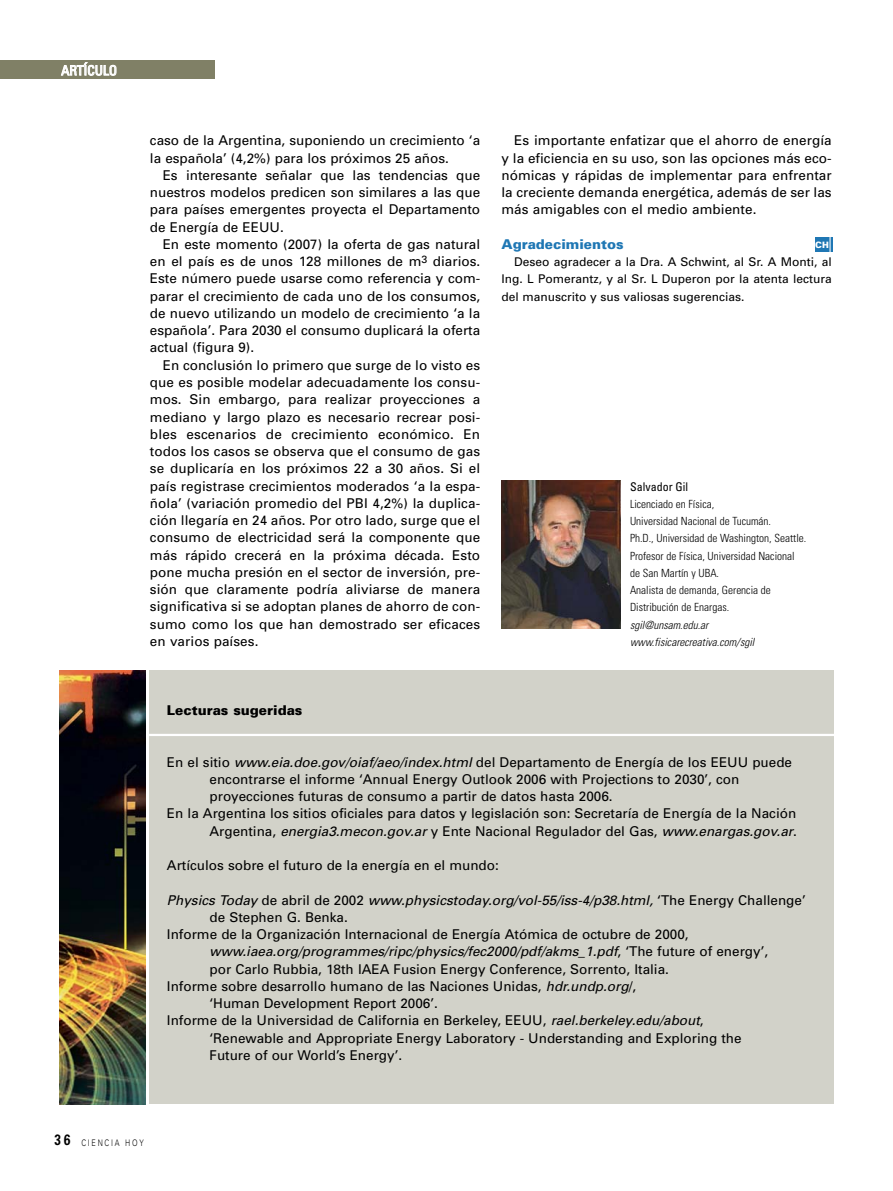
<style>
.page{position:relative;width:893px;height:1191px;background:#fff}
.page>*{position:absolute;margin:0;border:0;box-sizing:border-box;transform-origin:0 0}
.t1{font:13.5px/17.2px "Univers";color:#000;text-align:justify}
.t2{font:italic 13.5px "Univers";color:#000}
.t3{font:900 13.5px "Univers";color:#000}
.t4{font:900 13.5px "Univers";color:#1f77b4}
.t5{font:condensed 13.5px "Univers";letter-spacing:-.005em;color:#fff}
.t6{font:12px/17.2px "Univers";color:#000;text-align:justify}
.t7{font:condensed 12px "Univers";color:#000}
.t8{font:300 condensed 11.25px/17.2px "Univers";color:#000}
.t9{font:italic 300 condensed 11.25px/17.2px "Univers";color:#000}
.t10{font:300 9px "Univers";letter-spacing:.24em;color:#000;scale:.8 1}
.t11{font:900 8.85px "Univers";color:#fff}
.s1{font-style:italic}
.s2{font-style:normal}
.s3{font-weight:700;font-size:15px}
</style>
<div class="page">
<div style="left:0;top:60px;width:215px;height:19px;background:#808066"></div>
<div style="left:149px;top:670px;width:684px;height:434px;background:#d2d2c9"></div>
<hr style="left:149px;top:734px;width:695px;height:2px;background:#fff">
<img style="left:59px;top:670px;width:86px;height:434px">
<img style="left:502px;top:481px;width:119px;height:147px">
<div style="left:815px;top:237px;width:17px;height:14px;background:#1f77b4"></div>
<svg style="left:829px;top:237px;width:2px;height:15px"></svg>
<p class="t5" style="left:61px;top:65px;width:57px">ARTÍCULO</p>
<p class="t1" style="left:150px;top:133px;width:332px">caso de la Argentina, suponiendo un crecimiento ‘a la española’ (4,2%) para los próximos 25 años.</p>
<p class="t1" style="left:150px;top:168px;width:332px;text-indent:13px">Es interesante señalar que las tendencias que nuestros modelos predicen son similares a las que para países emergentes proyecta el Departamento de Energía de EEUU.</p>
<p class="t1" style="left:150px;top:237px;width:332px;text-indent:13px">En este momento (2007) la oferta de gas natural en el país es de unos 128 millones de m<sup>3</sup> diarios.<br>Este número puede usarse como referencia y com&shy;parar el crecimiento de cada uno de los consumos, de nuevo utilizando un modelo de crecimiento ‘a la española’. Para 2030 el consumo duplicará la oferta actual (figura 9).</p>
<p class="t1" style="left:150px;top:357px;width:332px;text-indent:13px">En conclusión lo primero que surge de lo visto es que es posible modelar adecuadamente los consu&shy;mos. Sin embargo, para realizar proyecciones a mediano y largo plazo es necesario recrear posi&shy;bles escenarios de crecimiento económico. En todos los casos se observa que el consumo de gas se duplicaría en los próximos 22 a 30 años. Si el país registrase crecimientos moderados ‘a la espa&shy;ñola’ (variación promedio del PBI 4,2%) la duplica&shy;ción llegaría en 24 años. Por otro lado, surge que el consumo de electricidad será la componente que más rápido crecerá en la próxima década. Esto pone mucha presión en el sector de inversión, pre&shy;sión que claramente podría aliviarse de manera significativa si se adoptan planes de ahorro de con&shy;sumo como los que han demostrado ser eficaces en varios países.</p>
<p class="t1" style="left:501px;top:133px;width:332px;text-indent:13px">Es importante enfatizar que el ahorro de energía y la eficiencia en su uso, son las opciones más eco&shy;nómicas y rápidas de implementar para enfrentar la creciente demanda energética, además de ser las más amigables con el medio ambiente.</p>
<p class="t4" style="left:501px;top:239px;width:124px">Agradecimientos</p>
<p class="t6" style="left:501px;top:254px;width:332px;text-indent:13px">Deseo agradecer a la Dra. A Schwint, al Sr. A Monti, al Ing. L Pomerantz, y al Sr. L Duperon por la atenta lectura del manuscrito y sus valiosas sugerencias.</p>
<p class="t11" style="left:815px;top:241px;width:15px">CH</p>
<p class="t7" style="left:630px;top:482px;width:60px">Salvador Gil</p>
<p class="t8" style="left:630px;top:496px;width:178px">Licenciado en Física,<br>Universidad Nacional de Tucumán.<br>Ph.D., Universidad de Washington, Seattle.<br>Profesor de Física, Universidad Nacional de San Martín y UBA.<br>Analista de demanda, Gerencia de<br>Distribución de Enargas.</p>
<p class="t9" style="left:630px;top:617px;width:128px">sgil@unsam.edu.ar www.fisicarecreativa.com/sgil</p>
<p class="t3" style="left:167px;top:705px;width:137px">Lecturas sugeridas</p>
<p class="t1" style="left:167px;top:754px;width:627px">En el sitio <span class="s1">www.eia.doe.gov/oiaf/aeo/index.html</span> del Departamento de Energía de los EEUU puede</p>
<p class="t1" style="left:209px;top:771px;width:531px">encontrarse el informe ‘Annual Energy Outlook 2006 with Projections to 2030’, con</p>
<p class="t1" style="left:209px;top:789px;width:405px">proyecciones futuras de consumo a partir de datos hasta 2006.</p>
<p class="t1" style="left:167px;top:806px;width:631px">En la Argentina los sitios oficiales para datos y legislación son: Secretaría de Energía de la Nación</p>
<p class="t1" style="left:209px;top:823px;width:589px">Arg e nt i n a , <span class="s1">energia3.mecon.gov.ar</span> y E nte N a c i o n a l R eg u l a d o r d e l G a s, <span class="s1">www.enargas.gov.ar</span>.</p>
<p class="t1" style="left:167px;top:858px;width:333px">Artículos sobre el futuro de la energía en el mundo:</p>
<p class="t2" style="left:167px;top:895px;width:640px">Physics Today <span class="s2">d e a b r i l d e 2 0 0 2</span> www.physicstoday.org/vol-55/iss-4/p38.html, <span class="s2">‘ T h e E n e r g y C h a l l e n g e ’</span></p>
<p class="t1" style="left:209px;top:909px;width:140px">de Stephen G. Benka.</p>
<p class="t1" style="left:167px;top:927px;width:523px">Informe de la Organización Internacional de Energía Atómica de octubre de 2000,</p>
<p class="t2" style="left:209px;top:946px;width:560px">www.iaea.org/programmes/ripc/physics/fec2000/pdf/akms_1.pdf<span class="s2">, ‘ T h e f u t u r e o f e n e r g y ’ ,</span></p>
<p class="t1" style="left:209px;top:961px;width:461px">por Carlo Rubbia, 18th IAEA Fusion Energy Conference, Sorrento, Italia.</p>
<p class="t1" style="left:167px;top:978px;width:471px">Informe sobre desarrollo humano de las Naciones Unidas, <span class="s1">hdr.undp.org</span>/,</p>
<p class="t1" style="left:209px;top:996px;width:230px">‘Human Development Report 2006’.</p>
<p class="t1" style="left:167px;top:1013px;width:538px">Informe de la Universidad de California en Berkeley, EEUU, <span class="s1">rael.berkeley.edu/about</span>,</p>
<p class="t1" style="left:209px;top:1030px;width:534px">‘Renewable and Appropriate Energy Laboratory - Understanding and Exploring the</p>
<p class="t1" style="left:209px;top:1047px;width:194px">Future of our World’s Energy’.</p>
<p class="t10" style="left:54px;top:1139px;width:113px"><span class="s3">36</span> CIENCIA HOY</p>
</div>
